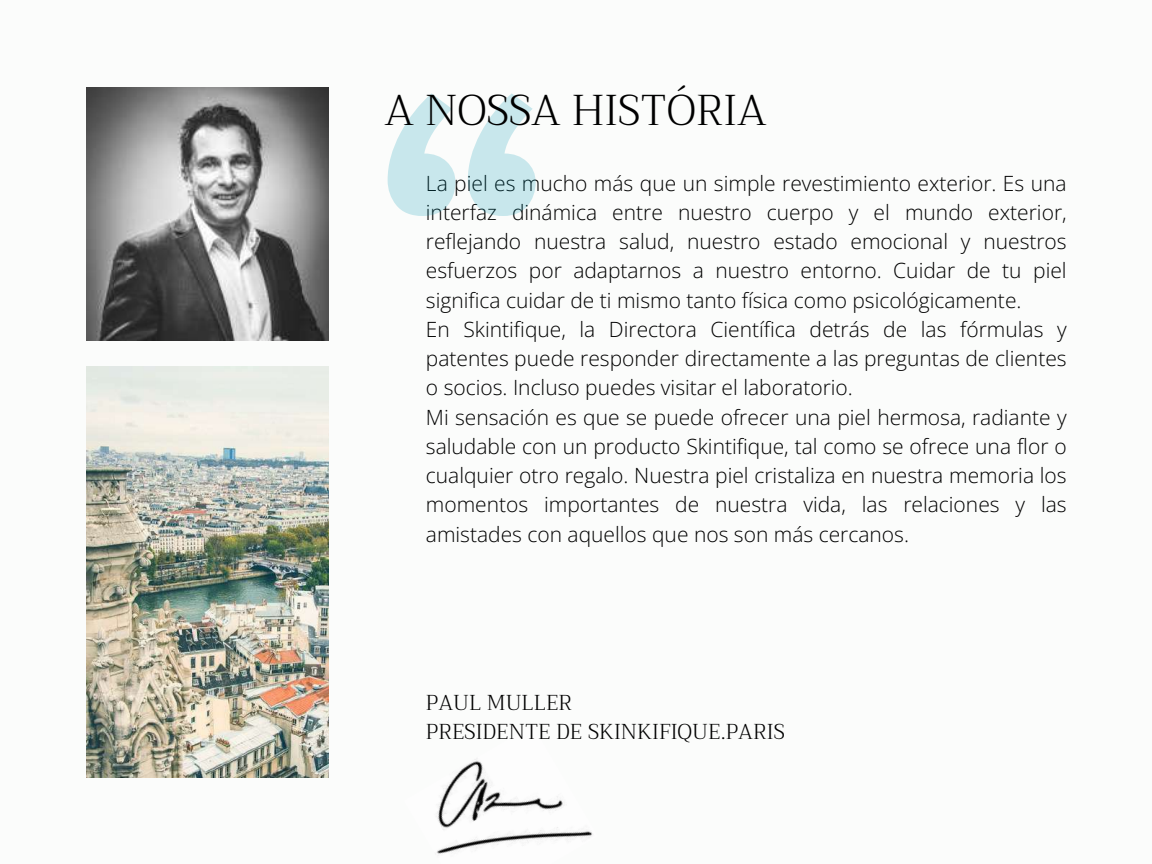
<style>
.page{position:relative;width:1152px;height:864px;background:#fbfcfb}
.page>*{position:absolute;margin:0;border:0;box-sizing:border-box;transform-origin:0 0}
.t1{font:800 385.5px "Trirong";color:#0097b2}
.t2{font:300 42px "Trirong";color:#000}
.t3{font:300 21px/29.2px "Open Sans";color:#000}
.t4{font:300 21px/29.2px "Trirong";color:#000}
</style>
<div class="page">
<img style="left:86px;top:366px;width:242px;height:412px">
<img style="left:86px;top:87px;width:242px;height:253px">
<img style="left:437px;top:759px;width:155px;height:95px">
<h2 class="t2" style="left:385px;top:86px;width:384px">A NOSSA HISTÓRIA</h2>
<h1 class="t1" style="left:370px;top:11px;width:185px">“</h1>
<p class="t3" style="left:426px;top:168px;width:642px">La piel es mucho más que un simple revestimiento exterior. Es una interfaz dinámica entre nuestro cuerpo y el mundo exterior, reflejando nuestra salud, nuestro estado emocional y nuestros esfuerzos por adaptarnos a nuestro entorno. Cuidar de tu piel significa cuidar de ti mismo tanto física como psicológicamente.<br>En Skintifique, la Directora Científica detrás de las fórmulas y patentes puede responder directamente a las preguntas de clientes o socios. Incluso puedes visitar el laboratorio.<br>Mi sensación es que se puede ofrecer una piel hermosa, radiante y saludable con un producto Skintifique, tal como se ofrece una flor o cualquier otro regalo. Nuestra piel cristaliza en nuestra memoria los momentos importantes de nuestra vida, las relaciones y las amistades con aquellos que nos son más cercanos.</p>
<p class="t4" style="left:426px;top:688px;width:360px">PAUL MULLER<br>PRESIDENTE DE SKINKIFIQUE.PARIS</p>
</div>
